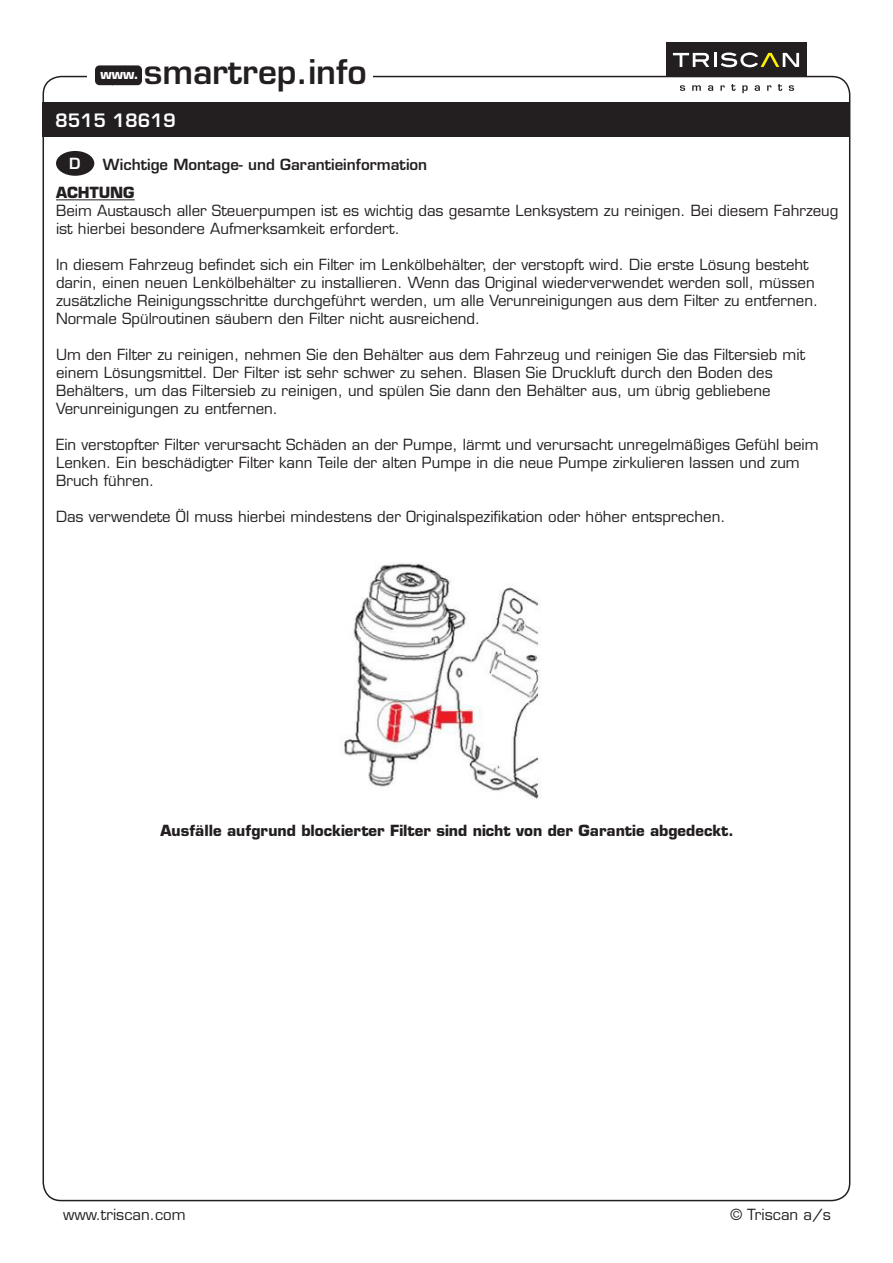
<style>
.page{position:relative;width:893px;height:1263px;background:#fff}
.page>*{position:absolute;margin:0;border:0;box-sizing:border-box;transform-origin:0 0}
.t1{font:600 33.15px "Eurostile LT Std";color:#231f20}
.t2{font:600 18px "Eurostile LT Std";color:#fff}
.t3{font:15px/18px "Eurostile LT Std";color:#231f20}
.t4{font:700 15px "Eurostile LT Std";color:#231f20}
.t5{font:600 15px "Eurostile LT Std";color:#231f20}
.t6{font:600 15px "Eurostile LT Std";color:#fff}
.t7{font:700 14.4px "Eurostile LT Std";color:#fff}
.t8{font:700 13.5px "Eurostile LT Std";color:#fff}
</style>
<div class="page">
<div style="left:43px;top:103px;width:807px;height:34px;background:#231f20"></div>
<div style="left:56px;top:151px;width:38px;height:25px;background:#231f20;border-radius:50%"></div>
<hr style="left:56px;top:199px;width:79px;height:1px;background:#231f20">
<img style="left:344px;top:563px;width:196px;height:236px">
<div style="left:666px;top:43px;width:140px;height:34px;background:#231f20"></div>
<svg style="left:673px;top:53px;width:36px;height:14px"></svg>
<hr style="left:714px;top:53px;width:3px;height:14px;background:#fff">
<svg style="left:721px;top:52px;width:78px;height:15px"></svg>
<svg style="left:680px;top:85px;width:5px;height:6px"></svg>
<svg style="left:692px;top:85px;width:9px;height:6px"></svg>
<svg style="left:708px;top:85px;width:5px;height:6px"></svg>
<svg style="left:720px;top:85px;width:5px;height:6px"></svg>
<svg style="left:731px;top:84px;width:5px;height:7px"></svg>
<svg style="left:742px;top:85px;width:6px;height:8px"></svg>
<svg style="left:755px;top:85px;width:5px;height:6px"></svg>
<svg style="left:767px;top:85px;width:4px;height:6px"></svg>
<svg style="left:778px;top:84px;width:4px;height:7px"></svg>
<svg style="left:789px;top:85px;width:5px;height:6px"></svg>
<svg style="left:95px;top:65px;width:47px;height:20px"></svg>
<h1 class="t1" style="left:144px;top:51px;width:224px">smartrep.info</h1>
<p class="t8" style="left:101px;top:66px;width:24px">ww</p>
<p class="t7" style="left:98px;top:65px;width:42px">www.</p>
<p class="t2" style="left:55px;top:109px;width:122px">8515 18619</p>
<p class="t6" style="left:69px;top:154px;width:13px">D</p>
<p class="t5" style="left:103px;top:155px;width:326px">Wichtige Montage- und Garantieinformation</p>
<p class="t4" style="left:56px;top:184px;width:80px">ACHTUNG</p>
<p class="t3" style="left:56px;top:202px;width:784px">Beim Austausch aller Steuerpumpen ist es wichtig das gesamte Lenksystem zu reinigen. Bei diesem Fahrzeug ist hierbei besondere Aufmerksamkeit erfordert.</p>
<p class="t3" style="left:56px;top:256px;width:764px">In diesem Fahrzeug befindet sich ein Filter im Lenkölbehälter, der verstopft wird. Die erste Lösung besteht darin, einen neuen Lenkölbehälter zu installieren. Wenn das Original wiederverwendet werden soll, müssen zusätzliche Reinigungsschritte durchgeführt werden, um alle Verunreinigungen aus dem Filter zu entfernen.<br>Normale Spülroutinen säubern den Filter nicht ausreichend.</p>
<p class="t3" style="left:56px;top:346px;width:751px">Um den Filter zu reinigen, nehmen Sie den Behälter aus dem Fahrzeug und reinigen Sie das Filtersieb mit einem Lösungsmittel. Der Filter ist sehr schwer zu sehen. Blasen Sie Druckluft durch den Boden des Behälters, um das Filtersieb zu reinigen, und spülen Sie dann den Behälter aus, um übrig gebliebene Verunreinigungen zu entfernen.</p>
<p class="t3" style="left:56px;top:436px;width:764px">Ein verstopfter Filter verursacht Schäden an der Pumpe, lärmt und verursacht unregelmäßiges Gefühl beim<br>Lenken. Ein beschädigter Filter kann Teile der alten Pumpe in die neue Pumpe zirkulieren lassen und zum<br>Bruch führen.</p>
<p class="t3" style="left:56px;top:508px;width:671px">Das verwendete Öl muss hierbei mindestens der Originalspezifikation oder höher entsprechen.</p>
<p class="t4" style="left:161px;top:821px;width:575px">Ausfälle aufgrund blockierter Filter sind nicht von der Garantie abgedeckt.</p>
<p class="t3" style="left:63px;top:1206px;width:124px">www.triscan.com</p>
<p class="t3" style="left:730px;top:1206px;width:102px">© Triscan a/s</p>
</div>
